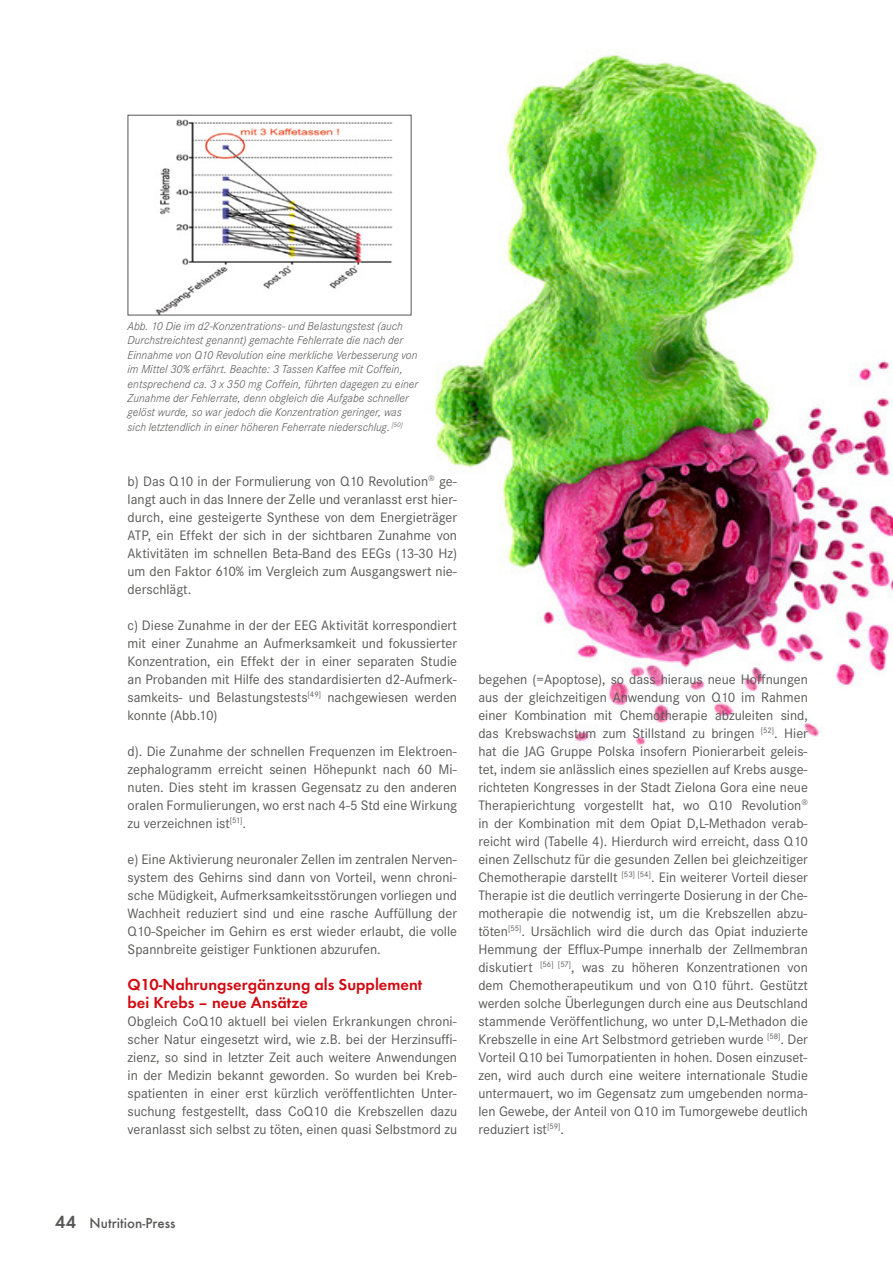
<style>
.page{position:relative;width:893px;height:1263px;background:#fff}
.page>*{position:absolute;margin:0;border:0;box-sizing:border-box;transform-origin:0 0}
.t1{font:600 16.5px/18px "Futura T";color:#d20a11}
.t2{font:500 15px "Futura T";color:#575756}
.t3{font:14.25px/18px "Corporate S";color:#575756;text-align:justify}
.t4{font:italic 300 12px/14.4px "Corporate S";color:#575756}
.s1{font-weight:600;font-size:18px}
</style>
<div class="page">
<img style="left:362px;top:51px;width:531px;height:635px">
<img style="left:155px;top:117px;width:254px;height:196px">
<div style="left:128px;top:115px;width:283px;height:200px;border:1px solid #575756"></div>
<div style="left:474px;top:664px;width:351px;height:550px;background:#fff"></div>
<p class="t4" style="left:128px;top:319px;width:292px">Abb. 10 Die im d2-Konzentrations- und Belastungstest (auch Durchstreichtest genannt) gemachte Fehlerrate die nach der Einnahme von Q10 Revolution eine merkliche Verbesserung von im Mittel 30% erfährt. Beachte: 3 Tassen Kaffee mit Coffein, entsprechend ca. 3 x 350 mg Coffein, führten dagegen zu einer Zunahme der Fehlerrate, denn obgleich die Aufgabe schneller gelöst wurde, so war jedoch die Konzentration geringer, was sich letztendlich in einer höheren Feherrate niederschlug. <sup>[50]</sup></p>
<p class="t3" style="left:128px;top:472px;width:331px">b) Das Q10 in der Formulierung von Q10 Revolution<sup>®</sup> ge&shy;langt auch in das Innere der Zelle und veranlasst erst hier&shy;durch, eine gesteigerte Synthese von dem Energieträger ATP, ein Effekt der sich in der sichtbaren Zunahme von Aktivitäten im schnellen Beta-Band des EEGs (13-30 Hz) um den Faktor 610% im Vergleich zum Ausgangswert nie&shy;derschlägt.</p>
<p class="t3" style="left:128px;top:616px;width:331px">c) Diese Zunahme in der der EEG Aktivität korrespondiert mit einer Zunahme an Aufmerksamkeit und fokussierter Konzentration, ein Effekt der in einer separaten Studie an Probanden mit Hilfe des standardisierten d2-Aufmerk&shy;samkeits- und Belastungstests<sup>[49]</sup> nachgewiesen werden konnte (Abb.10)</p>
<p class="t3" style="left:128px;top:742px;width:331px">d). Die Zunahme der schnellen Frequenzen im Elektroen&shy;zephalogramm erreicht seinen Höhepunkt nach 60 Mi&shy;nuten. Dies steht im krassen Gegensatz zu den anderen oralen Formulierungen, wo erst nach 4-5 Std eine Wirkung zu verzeichnen ist<sup>[51]</sup>.</p>
<p class="t3" style="left:128px;top:850px;width:331px">e) Eine Aktivierung neuronaler Zellen im zentralen Nerven&shy;system des Gehirns sind dann von Vorteil, wenn chroni&shy;sche Müdigkeit, Aufmerksamkeitsstörungen vorliegen und Wachheit reduziert sind und eine rasche Auffüllung der Q10-Speicher im Gehirn es erst wieder erlaubt, die volle Spannbreite geistiger Funktionen abzurufen.</p>
<p class="t1" style="left:128px;top:975px;width:296px">Q10-Nahrungsergänzung als Supplement bei Krebs – neue Ansätze</p>
<p class="t3" style="left:128px;top:1012px;width:331px">Obgleich CoQ10 aktuell bei vielen Erkrankungen chroni&shy;scher Natur eingesetzt wird, wie z.B. bei der Herzinsuffi&shy;zienz, so sind in letzter Zeit auch weitere Anwendungen in der Medizin bekannt geworden. So wurden bei Kreb&shy;spatienten in einer erst kürzlich veröffentlichten Unter&shy;suchung festgestellt, dass CoQ10 die Krebszellen dazu veranlasst sich selbst zu töten, einen quasi Selbstmord zu</p>
<p class="t3" style="left:478px;top:670px;width:331px">begehen (=Apoptose), so dass hieraus neue Hoffnungen aus der gleichzeitigen Anwendung von Q10 im Rahmen einer Kombination mit Chemotherapie abzuleiten sind, das Krebswachstum zum Stillstand zu bringen <sup>[52]</sup>. Hier hat die JAG Gruppe Polska insofern Pionierarbeit geleis&shy;tet, indem sie anlässlich eines speziellen auf Krebs ausge&shy;richteten Kongresses in der Stadt Zielona Gora eine neue Therapierichtung vorgestellt hat, wo Q10 Revolution<sup>® </sup>in der Kombination mit dem Opiat D,L-Methadon verab&shy;reicht wird (Tabelle 4). Hierdurch wird erreicht, dass Q10 einen Zellschutz für die gesunden Zellen bei gleichzeitiger Chemotherapie darstellt <sup>[53]</sup> <sup>[54]</sup>. Ein weiterer Vorteil dieser Therapie ist die deutlich verringerte Dosierung in der Che&shy;motherapie die notwendig ist, um die Krebszellen abzu&shy;töten<sup>[55]</sup>. Ursächlich wird die durch das Opiat induzierte Hemmung der Efflux-Pumpe innerhalb der Zellmembran diskutiert <sup>[56]</sup> <sup>[57]</sup>, was zu höheren Konzentrationen von dem Chemotherapeutikum und von Q10 führt. Gestützt werden solche Überlegungen durch eine aus Deutschland stammende Veröffentlichung, wo unter D,L-Methadon die Krebszelle in eine Art Selbstmord getrieben wurde <sup>[58]</sup>. Der Vorteil Q10 bei Tumorpatienten in hohen. Dosen einzuset&shy;zen, wird auch durch eine weitere internationale Studie untermauert, wo im Gegensatz zum umgebenden norma&shy;len Gewebe, der Anteil von Q10 im Tumorgewebe deutlich reduziert ist<sup>[59]</sup>.</p>
<p class="t2" style="left:55px;top:1214px;width:122px"><span class="s1">44</span> Nutrition-Press</p>
</div>
